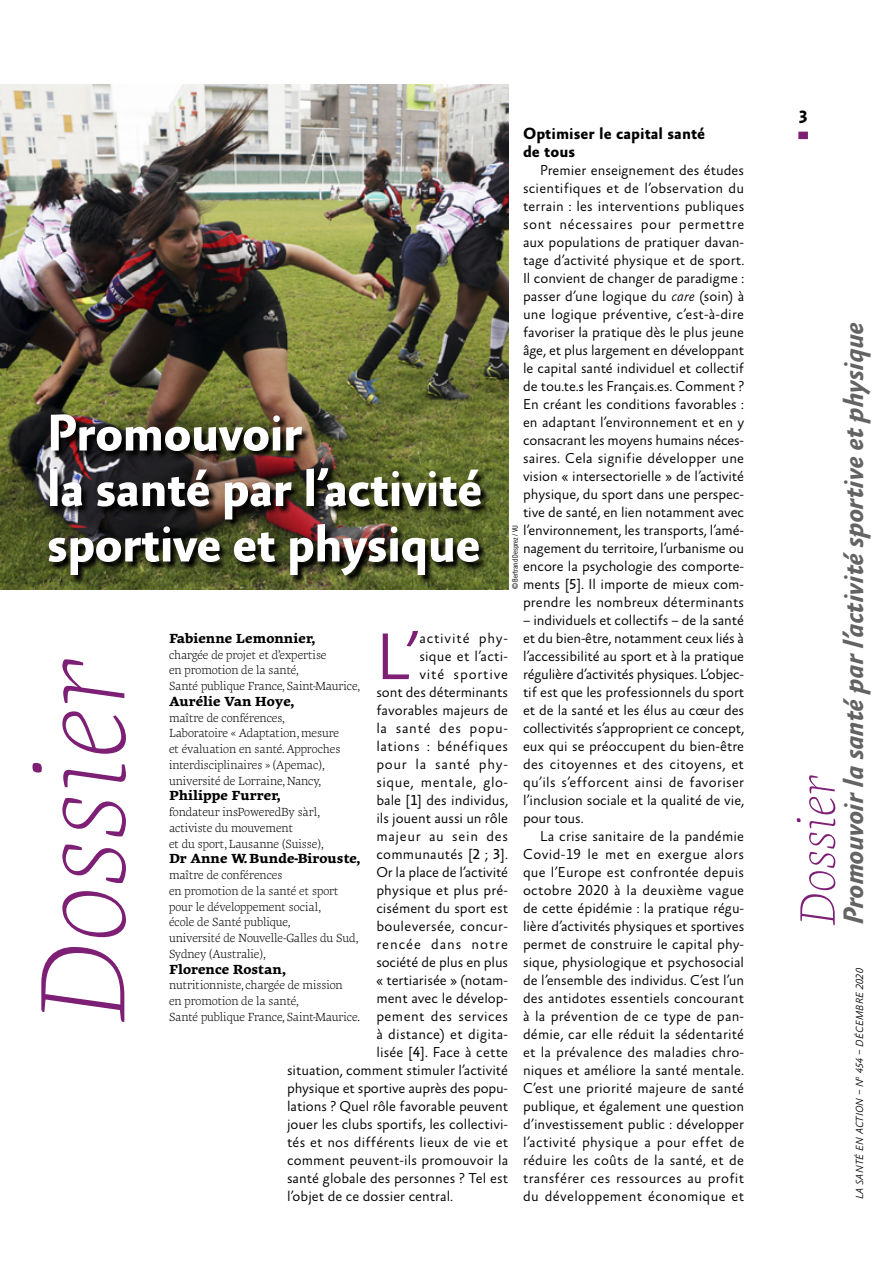
<style>
.page{position:relative;width:893px;height:1263px;background:#fff}
.page>*{position:absolute;margin:0;border:0;box-sizing:border-box;transform-origin:0 0}
.t1{font:italic 100 123px "Geneo Pro";letter-spacing:.01em;color:#7d2075}
.t2{font:300 66.9px "Absara Sans OT";color:#7d2075}
.t3{font:700 52.5px/55.5px "Absara Sans OT";letter-spacing:-.02em;color:#fff}
.t4{font:italic 100 50.85px "Geneo Pro";letter-spacing:.01em;color:#7d2075}
.t5{font:italic 700 28.5px "Absara Sans OT";letter-spacing:-.02em;color:#636363}
.t6{font:700 18px "Absara Sans OT";color:#000}
.t7{font:700 16.5px/18px "Absara Sans OT";color:#000}
.t8{font:300 14.55px/18px "Absara Sans OT";color:#000;text-align:justify}
.t9{font:300 14.55px "Absara Sans OT";letter-spacing:.05em;color:#000}
.t10{font:300 14.55px "Absara Sans OT";letter-spacing:.02em;color:#000}
.t11{font:300 14.55px "Absara Sans OT";letter-spacing:.055em;color:#000}
.t12{font:300 14.55px "Absara Sans OT";letter-spacing:.035em;color:#000}
.t13{font:300 14.55px "Absara Sans OT";letter-spacing:.04em;color:#000}
.t14{font:300 14.55px "Absara Sans OT";letter-spacing:.03em;color:#000}
.t15{font:300 14.55px "Absara Sans OT";letter-spacing:.065em;color:#000}
.t16{font:800 13.5px "Geneo Pro";color:#000}
.t17{font:300 12px/15.8px "Geneo Pro";letter-spacing:-.01em;color:#000}
.t18{font:italic 300 10.5px "Absara Sans OT";letter-spacing:.01em;color:#000}
.t19{font:7.5px "Trade Gothic LT Std Cn 18";letter-spacing:-.005em;color:#000}
.s1{font-style:italic}
.s2{font-weight:400}
</style>
<div class="page">
<img style="left:0;top:85px;width:508px;height:504px">
<img style="left:48px;top:414px;width:442px;height:170px">
<div style="left:798px;top:132px;width:10px;height:7px;background:#7d2075"></div>
<p class="t7" style="left:523px;top:125px;width:184px">Optimiser le capital santé de tous</p>
<p class="t8" style="left:523px;top:162px;width:223px;text-indent:17px">Premier enseignement des études scientifiques et de l’observation du terrain : les interventions publiques sont nécessaires pour permettre aux populations de pratiquer davan‑ tage d’activité physique et de sport.<br>Il convient de changer de paradigme : passer d’une logique du <span class="s1">care</span> (soin) à une logique préventive, c’est‑à‑dire favoriser la pratique dès le plus jeune âge, et plus largement en développant le capital santé individuel et collectif de tou.te.s les Français.es. Comment ?<br>En créant les conditions favorables : en adaptant l’environnement et en y consacrant les moyens humains néces‑ saires. Cela signifie développer une vision « intersectorielle » de l’activité physique, du sport dans une perspec‑ tive de santé, en lien notamment avec l’environnement, les transports, l’amé‑ nagement du territoire, l’urbanisme ou encore la psychologie des comporte‑ ments [<span class="s2">5</span>]. Il importe de mieux com‑ prendre les nombreux déterminants</p>
<p class="t8" style="left:523px;top:612px;width:223px">– individuels et collectifs – de la santé et du bien‑être, notamment ceux liés à l’accessibilité au sport et à la pratique régulière d’activités physiques. L’objec‑ tif est que les professionnels du sport et de la santé et les élus au cœur des collectivités s’approprient ce concept, eux qui se préoccupent du bien‑être des citoyennes et des citoyens, et qu’ils s’efforcent ainsi de favoriser l’inclusion sociale et la qualité de vie, pour tous.</p>
<p class="t8" style="left:523px;top:828px;width:223px;text-indent:17px">La crise sanitaire de la pandémie Covid‑19 le met en exergue alors que l’Europe est confrontée depuis octobre 2020 à la deuxième vague de cette épidémie : la pratique régu‑ lière d’activités physiques et sportives permet de construire le capital phy‑ sique, physiologique et psychosocial de l’ensemble des individus. C’est l’un des antidotes essentiels concourant à la prévention de ce type de pan‑ démie, car elle réduit la sédentarité et la prévalence des maladies chro‑ niques et améliore la santé mentale.<br>C’est une priorité majeure de santé publique, et également une question d’investissement public : développer l’activité physique a pour effet de réduire les coûts de la santé, et de transférer ces ressources au profit du développement économique et</p>
<h3 class="t3" style="left:47px;top:408px;width:438px">Promouvoir<br>la santé par l’activité sportive et physique</h3>
<p class="t19" style="left:511px;top:589px;width:65px;rotate:-90deg">© Bertrand Desprez / VU</p>
<h2 class="t2" style="left:376px;top:621px;width:45px">L’</h2>
<p class="t11" style="left:419px;top:630px;width:90px">activité phy‑</p>
<p class="t16" style="left:169px;top:628px;width:148px">Fabienne Lemonnier,</p>
<p class="t17" style="left:169px;top:645px;width:193px">chargée de projet et d’expertise<br>en promotion de la santé,<br>Santé publique France, Saint‑Maurice,</p>
<p class="t16" style="left:169px;top:691px;width:127px">Aurélie Van Hoye,</p>
<p class="t17" style="left:169px;top:708px;width:173px">maître de conférences,<br>Laboratoire « Adaptation, mesure et évaluation en santé. Approches interdisciplinaires » (Apemac), université de Lorraine, Nancy,</p>
<p class="t16" style="left:169px;top:785px;width:113px">Philippe Furrer,</p>
<p class="t17" style="left:169px;top:803px;width:157px">fondateur insPoweredBy sàrl, activiste du mouvement<br>et du sport, Lausanne (Suisse),</p>
<p class="t16" style="left:169px;top:848px;width:193px">Dr Anne W.Bunde‑Birouste,</p>
<p class="t17" style="left:169px;top:866px;width:191px">maître de conférences<br>en promotion de la santé et sport pour le développement social,<br>école de Santé publique,<br>université de Nouvelle‑Galles du Sud,<br>Sydney (Australie),</p>
<p class="t16" style="left:169px;top:958px;width:118px">Florence Rostan,</p>
<p class="t17" style="left:169px;top:976px;width:193px">nutritionniste, chargée de mission<br>en promotion de la santé,<br>Santé publique France, Saint‑Maurice.</p>
<p class="t8" style="left:419px;top:648px;width:90px">sique et l’acti‑</p>
<p class="t11" style="left:419px;top:666px;width:90px">vité sportive</p>
<p class="t8" style="left:376px;top:684px;width:133px">sont des déterminants</p>
<p class="t8" style="left:376px;top:702px;width:133px">favorables majeurs de</p>
<p class="t9" style="left:376px;top:720px;width:133px">la santé des popu‑</p>
<p class="t12" style="left:376px;top:738px;width:133px">lations : bénéfiques</p>
<p class="t9" style="left:376px;top:756px;width:133px">pour la santé phy‑</p>
<p class="t13" style="left:376px;top:774px;width:133px">sique, mentale, glo‑</p>
<p class="t8" style="left:376px;top:792px;width:133px">bale [<span class="s2">1</span>] des individus,</p>
<p class="t8" style="left:376px;top:810px;width:133px">ils jouent aussi un rôle</p>
<p class="t9" style="left:376px;top:828px;width:133px">majeur au sein des</p>
<p class="t8" style="left:376px;top:846px;width:133px">communautés [<span class="s2">2</span> ; <span class="s2">3</span>].</p>
<p class="t8" style="left:376px;top:864px;width:133px">Or la place de l’activité</p>
<p class="t8" style="left:376px;top:882px;width:133px">physique et plus pré‑</p>
<p class="t8" style="left:376px;top:900px;width:133px">cisément du sport est</p>
<p class="t10" style="left:376px;top:918px;width:133px">bouleversée, concur‑</p>
<p class="t15" style="left:376px;top:936px;width:133px">rencée dans notre</p>
<p class="t8" style="left:376px;top:954px;width:133px">société de plus en plus</p>
<p class="t8" style="left:376px;top:972px;width:133px">« tertiarisée » (notam‑</p>
<p class="t8" style="left:376px;top:990px;width:133px">ment avec le dévelop‑</p>
<p class="t14" style="left:376px;top:1008px;width:133px">pement des services</p>
<p class="t10" style="left:376px;top:1026px;width:133px">à distance) et digita‑</p>
<p class="t8" style="left:376px;top:1044px;width:133px">lisée [<span class="s2">4</span>]. Face à cette</p>
<p class="t8" style="left:287px;top:1062px;width:223px">situation, comment stimuler l’activité</p>
<p class="t8" style="left:287px;top:1080px;width:223px">physique et sportive auprès des popu‑</p>
<p class="t8" style="left:287px;top:1098px;width:223px">lations ? Quel rôle favorable peuvent</p>
<p class="t8" style="left:287px;top:1116px;width:223px">jouer les clubs sportifs, les collectivi‑</p>
<p class="t8" style="left:287px;top:1134px;width:223px">tés et nos différents lieux de vie et</p>
<p class="t8" style="left:287px;top:1152px;width:223px">comment peuvent‑ils promouvoir la</p>
<p class="t8" style="left:287px;top:1170px;width:223px">santé globale des personnes ? Tel est</p>
<p class="t8" style="left:287px;top:1188px;width:168px">l’objet de ce dossier central.</p>
<h1 class="t1" style="left:-13px;top:1021px;width:366px;rotate:-90deg">Dossier</h1>
<p class="t6" style="left:799px;top:107px;width:11px">3</p>
<h3 class="t5" style="left:838px;top:925px;width:604px;rotate:-90deg">Promouvoir la santé par l’activité sportive et physique</h3>
<h3 class="t4" style="left:778px;top:925px;width:152px;rotate:-90deg">Dossier</h3>
<p class="t18" style="left:854px;top:1199px;width:233px;rotate:-90deg">LA SANTÉ EN ACTION – N<sup>o</sup> 454 – Décembre 2020</p>
</div>
